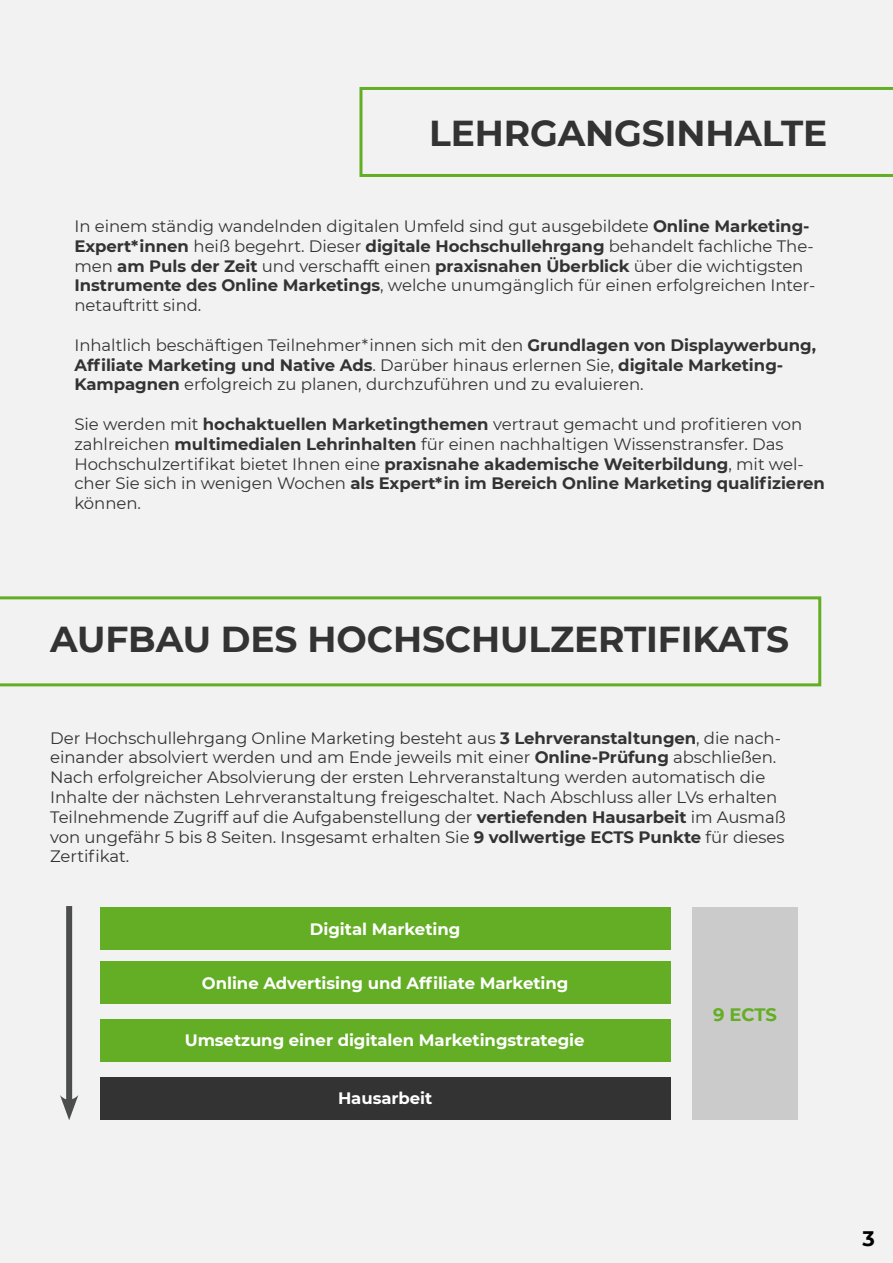
<style>
.page{position:relative;width:893px;height:1263px;background:#f2f2f2}
.page>*{position:absolute;margin:0;border:0;box-sizing:border-box;transform-origin:0 0}
.t1{font:700 36px "Montserrat";letter-spacing:-.005em;color:#333}
.t2{font:700 21px "Montserrat";color:#000}
.t3{font:700 18px "Montserrat";color:#63ae24}
.t4{font:16.5px/19.8px "Montserrat";letter-spacing:-.005em;color:#333}
.t5{font:700 16.5px "Montserrat";letter-spacing:-.005em;color:#fff}
.s1{font-weight:700}
</style>
<div class="page">
<div style="left:100px;top:1019px;width:570px;height:42px;background:#63ae24"></div>
<div style="left:692px;top:908px;width:105px;height:212px;background:#cbcbcb"></div>
<svg style="left:359px;top:87px;width:534px;height:90px"></svg>
<svg style="left:0;top:596px;width:821px;height:90px"></svg>
<div style="left:100px;top:908px;width:570px;height:42px;background:#63ae24"></div>
<div style="left:100px;top:961px;width:570px;height:42px;background:#63ae24"></div>
<div style="left:100px;top:1077px;width:570px;height:42px;background:#333"></div>
<div style="left:66px;top:906px;width:6px;height:199px;background:#4b4e4d"></div>
<svg style="left:60px;top:1095px;width:18px;height:25px"></svg>
<h1 class="t1" style="left:429px;top:107px;width:400px">LEHRGANGSINHALTE</h1>
<p class="t4" style="left:74px;top:216px;width:743px">In einem ständig wandelnden digitalen Umfeld sind gut ausgebildete <span class="s1">Online Marketing-Expert*innen</span> heiß begehrt. Dieser <span class="s1">digitale Hochschullehrgang</span> behandelt fachliche The&shy;men <span class="s1">am Puls der Zeit</span> und verschafft einen <span class="s1">praxisnahen Überblick</span> über die wichtigsten <span class="s1">Instrumente des Online Marketings</span>, welche unumgänglich für einen erfolgreichen Inter&shy;netauftritt sind.</p>
<p class="t4" style="left:74px;top:334px;width:743px">Inhaltlich beschäftigen Teilnehmer*innen sich mit den <span class="s1">Grundlagen von Displaywerbung,<br>Affiliate Marketing und Native Ads</span>. Darüber hinaus erlernen Sie, <span class="s1">digitale Marketing-<br>Kampagnen</span> erfolgreich zu planen, durchzuführen und zu evaluieren.</p>
<p class="t4" style="left:74px;top:414px;width:752px">Sie werden mit <span class="s1">hochaktuellen Marketingthemen</span> vertraut gemacht und profitieren von zahlreichen <span class="s1">multimedialen Lehrinhalten</span> für einen nachhaltigen Wissenstransfer. Das Hochschulzertifikat bietet Ihnen eine <span class="s1">praxisnahe akademische Weiterbildung</span>, mit wel&shy;cher Sie sich in wenigen Wochen <span class="s1">als Expert*in im Bereich Online Marketing qualifizieren </span>können.</p>
<h1 class="t1" style="left:50px;top:613px;width:740px">AUFBAU DES HOCHSCHULZERTIFIKATS</h1>
<p class="t4" style="left:50px;top:727px;width:737px">Der Hochschullehrgang Online Marketing besteht aus <span class="s1">3 Lehrveranstaltungen</span>, die nach&shy;einander absolviert werden und am Ende jeweils mit einer <span class="s1">Online-Prüfung</span> abschließen.<br>Nach erfolgreicher Absolvierung der ersten Lehrveranstaltung werden automatisch die Inhalte der nächsten Lehrveranstaltung freigeschaltet. Nach Abschluss aller LVs erhalten Teilnehmende Zugriff auf die Aufgabenstellung der <span class="s1">vertiefenden Hausarbeit</span> im Ausmaß von ungefähr 5 bis 8 Seiten. Insgesamt erhalten Sie <span class="s1">9 vollwertige ECTS Punkte</span> für dieses Zertifikat.</p>
<p class="t5" style="left:310px;top:917px;width:152px">Digital Marketing</p>
<p class="t5" style="left:202px;top:971px;width:368px">Online Advertising und Affiliate Marketing</p>
<p class="t5" style="left:185px;top:1028px;width:401px">Umsetzung einer digitalen Marketingstrategie</p>
<p class="t5" style="left:338px;top:1087px;width:96px">Hausarbeit</p>
<p class="t3" style="left:713px;top:1001px;width:65px">9 ECTS</p>
<p class="t2" style="left:862px;top:1223px;width:14px">3</p>
</div>
